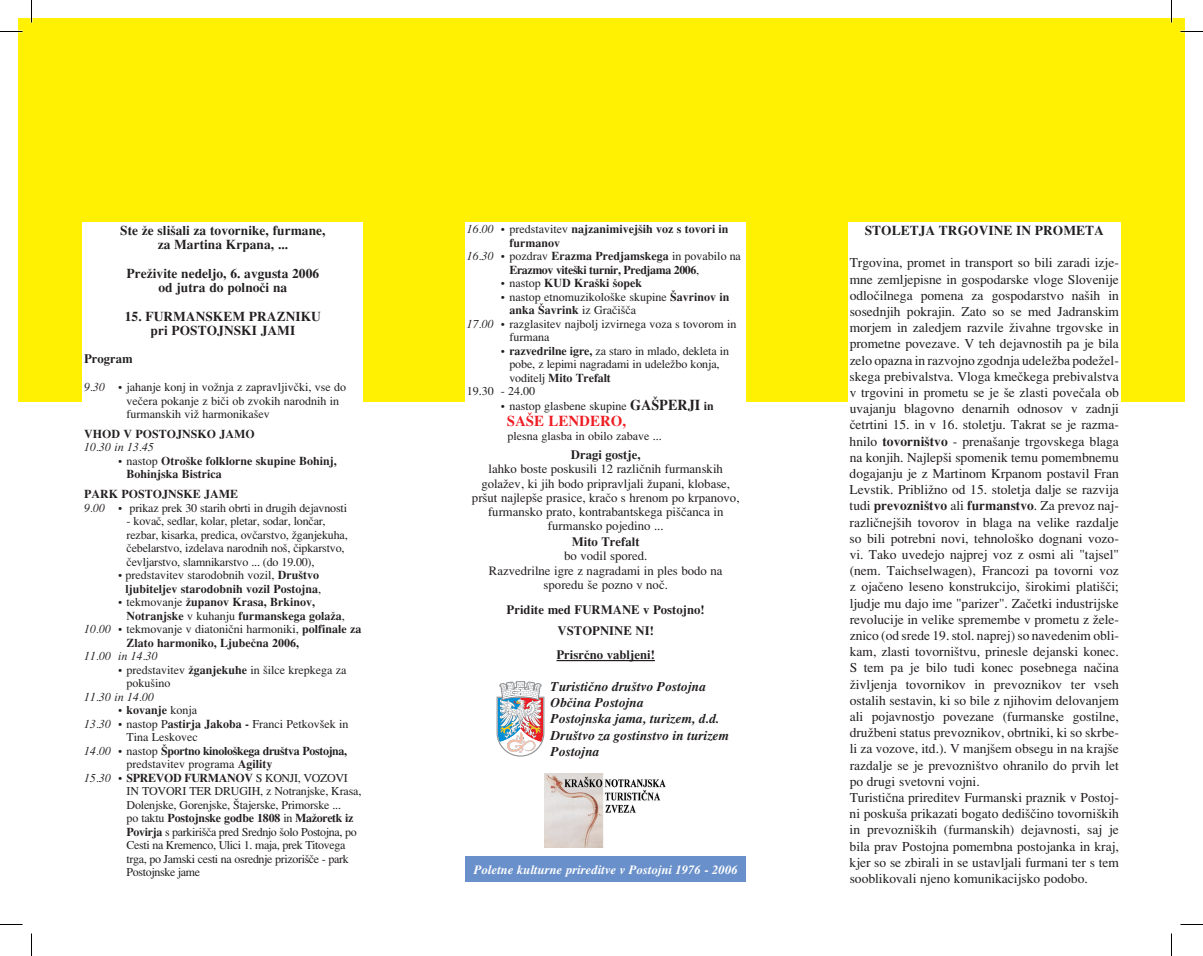
<style>
.page{position:relative;width:1203px;height:956px;background:#fff}
.page>*{position:absolute;margin:0;border:0;box-sizing:border-box;transform-origin:0 0}
.t1{font:700 15px "Slo Times";color:#ee1d23}
.t2{font:13.5px/16.2px "Slo Times Roman";color:#231f20;text-align:justify}
.t3{font:700 13.5px/14.2px "Slo Times";color:#231f20;text-align:center}
.t4{font:italic 700 13.5px/16.2px "Slo Times";color:#231f20}
.t5{font:12.75px/14.2px "Slo Times Roman";color:#231f20;text-align:center}
.t6{font:700 12.75px/21px "Slo Times";color:#231f20;text-align:center}
.t7{font:italic 700 12.75px "Slo Times";color:#fff}
.t8{font:12px/13.5px "Slo Times Roman";letter-spacing:-.01em;color:#231f20}
.t9{font:700 12px/13.5px "Slo Times";color:#231f20}
.t10{font:12px/13.5px "Slo Times Roman";letter-spacing:-.03em;color:#231f20}
.t11{font:700 12px "Slo Times";letter-spacing:-.03em;color:#231f20}
.t12{font:italic 12px "Slo Times";color:#231f20}
.t13{font:700 12px "Slo Times";letter-spacing:-.035em;color:#231f20}
.s1{font-family:"Slo Times";font-style:italic}
.s2{font-family:"Slo Times Roman";font-weight:400}
.s3{font-family:"Slo Times";font-weight:700}
.s4{font-weight:400;font-style:italic}
.s5{font-family:"Slo Times";font-weight:700;font-size:15px}
</style>
<div class="page">
<div style="left:19px;top:19px;width:1165px;height:382px;background:#fff101"></div>
<div style="left:83px;top:223px;width:280px;height:659px;background:#fff"></div>
<div style="left:465px;top:222px;width:281px;height:660px;background:#fff"></div>
<hr style="left:556px;top:660px;width:99px;height:1px;background:#231f20">
<div style="left:848px;top:223px;width:272px;height:685px;background:#fff"></div>
<div style="left:465px;top:857px;width:281px;height:25px;background:#6990ca"></div>
<img style="left:545px;top:773px;width:121px;height:75px">
<svg style="left:496px;top:681px;width:48px;height:76px"></svg>
<hr style="left:1170px;top:0;width:2px;height:22px;background:#fff">
<svg style="left:0;top:31px;width:22px;height:1px"></svg>
<svg style="left:1180px;top:31px;width:23px;height:1px"></svg>
<svg style="left:0;top:924px;width:22px;height:1px"></svg>
<svg style="left:1180px;top:924px;width:23px;height:1px"></svg>
<svg style="left:31px;top:0;width:1px;height:22px"></svg>
<svg style="left:31px;top:933px;width:1px;height:23px"></svg>
<svg style="left:1171px;top:0;width:1px;height:22px"></svg>
<svg style="left:1171px;top:933px;width:1px;height:23px"></svg>
<p class="t3" style="left:120px;top:223px;width:207px">Ste æe sliπali za tovornike, furmane, za Martina Krpana, ...</p>
<p class="t3" style="left:127px;top:266px;width:194px">Preæivite nedeljo, 6. avgusta 2006 od jutra do polnoËi na</p>
<p class="t3" style="left:125px;top:309px;width:198px">15. FURMANSKEM PRAZNIKU pri POSTOJNSKI JAMI</p>
<p class="t6" style="left:84px;top:348px;width:50px">Program</p>
<p class="t8" style="left:127px;top:380px;width:221px;text-indent:-43px"><span class="s1">9.30</span> • jahanje konj in voænja z zapravljivËki, vse do veËera pokanje z biËi ob zvokih narodnih in furmanskih viæ harmonikaπev</p>
<p class="t9" style="left:84px;top:427px;width:172px">VHOD V POSTOJNSKO JAMO</p>
<p class="t12" style="left:84px;top:440px;width:71px">10.30 in 13.45</p>
<p class="t9" style="left:127px;top:454px;width:212px;text-indent:-8px"><span class="s2">• nastop</span> Otroške folklorne skupine Bohinj,<br>Bohinjska Bistrica</p>
<p class="t9" style="left:84px;top:487px;width:155px">PARK POSTOJNSKE JAME</p>
<p class="t8" style="left:84px;top:501px;width:264px"><span class="s1">9.00</span> • prikaz prek 30 starih obrti in drugih dejavnosti</p>
<p class="t8" style="left:127px;top:514px;width:222px">- kovaË, sedlar, kolar, pletar, sodar, lonËar, rezbar, kisarka, predica, ovËarstvo, æganjekuha, Ëebelarstvo, izdelava narodnih noπ, Ëipkarstvo, Ëevljarstvo, slamnikarstvo ... (do 19.00),</p>
<p class="t8" style="left:118px;top:568px;width:203px">• predstavitev starodobnih vozil, <span class="s3">Društvo</span></p>
<p class="t9" style="left:126px;top:582px;width:197px">ljubiteljev starodobnih vozil Postojna<span class="s2">,</span></p>
<p class="t9" style="left:127px;top:595px;width:220px;text-indent:-9px"><span class="s2">• tekmovanje</span> æupanov Krasa, Brkinov,<br>Notranjske <span class="s2">v kuhanju</span> furmanskega golaæa<span class="s2">,</span></p>
<p class="t8" style="left:84px;top:622px;width:279px"><span class="s1">10.00</span> • tekmovanje v diatoniËni harmoniki, <span class="s3">polfinale za</span></p>
<p class="t9" style="left:127px;top:636px;width:174px">Zlato harmoniko, LjubeËna 2006,</p>
<p class="t12" style="left:84px;top:649px;width:75px">11.00 in 14.30</p>
<p class="t8" style="left:127px;top:663px;width:221px;text-indent:-9px">• predstavitev <span class="s3">æganjekuhe</span> in πilce krepkega za pokuπino</p>
<p class="t12" style="left:84px;top:690px;width:71px">11.30 in 14.00</p>
<p class="t9" style="left:118px;top:703px;width:81px"><span class="s2">•</span> kovanje <span class="s2">konja</span></p>
<p class="t8" style="left:127px;top:717px;width:223px;text-indent:-43px"><span class="s1">13.30</span> • nastop P<span class="s3">astirja Jakoba -</span> Franci Petkovšek in<br>Tina Leskovec</p>
<p class="t11" style="left:84px;top:743px;width:265px"><span class="s4">14.00</span> <span class="s2">• nastop</span> ©portno kinoloπkega druπtva Postojna,</p>
<p class="t8" style="left:127px;top:757px;width:147px">predstavitev programa <span class="s3">Agility</span></p>
<p class="t11" style="left:84px;top:770px;width:265px"><span class="s4">15.30</span> <span class="s2">•</span> SPREVOD FURMANOV <span class="s2">S KONJI, VOZOVI</span></p>
<p class="t8" style="left:127px;top:784px;width:236px">IN TOVORI TER DRUGIH, z Notranjske, Krasa,<br>Dolenjske, Gorenjske, ©tajerske, Primorske ...</p>
<p class="t9" style="left:127px;top:811px;width:228px"><span class="s2">po taktu</span> Postojnske godbe 1808 <span class="s2">in</span> Maæoretk iz</p>
<p class="t10" style="left:127px;top:825px;width:232px"><span class="s3">Povirja</span> s parkiriπËa pred Srednjo πolo Postojna, po Cesti na Kremenco, Ulici 1. maja, prek Titovega trga, po Jamski cesti na osrednje prizoriπËe - park Postojnske jame</p>
<p class="t9" style="left:509px;top:222px;width:221px;text-indent:-43px"><span class="s4">16.00</span> <span class="s2">• predstavitev</span> najzanimivejπih voz s tovori in furmanov</p>
<p class="t8" style="left:467px;top:249px;width:275px"><span class="s1">16.30</span> • pozdrav <span class="s3">Erazma Predjamskega</span> in povabilo na</p>
<p class="t13" style="left:509px;top:262px;width:191px">Erazmov viteπki turnir, Predjama 2006<span class="s2">,</span></p>
<p class="t9" style="left:501px;top:276px;width:143px"><span class="s2">• nastop</span> KUD Kraπki πopek</p>
<p class="t8" style="left:501px;top:290px;width:230px">• nastop etnomuzikoloπke skupine <span class="s3">©avrinov in</span></p>
<p class="t9" style="left:509px;top:303px;width:128px">anka ©avrink <span class="s2">iz GraËiπËa</span></p>
<p class="t8" style="left:509px;top:317px;width:229px;text-indent:-43px"><span class="s1">17.00</span> • razglasitev najbolj izvirnega voza s tovorom in furmana</p>
<p class="t8" style="left:501px;top:344px;width:230px;text-align:center">• <span class="s3">razvedrilne igre,</span> za staro in mlado, dekleta in pobe, z lepimi nagradami in udeleæbo konja,</p>
<p class="t9" style="left:509px;top:371px;width:103px"><span class="s2">voditelj</span> Mito Trefalt</p>
<p class="t8" style="left:467px;top:384px;width:70px">19.30 - 24.00</p>
<p class="t8" style="left:501px;top:399px;width:214px">• nastop glasbene skupine <span class="s5">GA©PERJI</span> <span class="s3">in</span></p>
<p class="t1" style="left:506px;top:412px;width:121px">SA©E LENDERO,</p>
<p class="t8" style="left:507px;top:429px;width:156px">plesna glasba in obilo zabave ...</p>
<p class="t6" style="left:571px;top:444px;width:71px">Dragi gostje,</p>
<p class="t5" style="left:472px;top:462px;width:269px">lahko boste poskusili 12 razliËnih furmanskih golaæev, ki jih bodo pripravljali župani, klobase, prπut najlepπe prasice, kraËo s hrenom po krpanovo, furmansko prato, kontrabantskega piπËanca in furmansko pojedino ...</p>
<p class="t6" style="left:572px;top:531px;width:69px">Mito Trefalt</p>
<p class="t5" style="left:489px;top:549px;width:235px">bo vodil spored.<br>Razvedrilne igre z nagradami in ples bodo na sporedu πe pozno v noË.</p>
<p class="t6" style="left:506px;top:598px;width:200px">Pridite med FURMANE v Postojno!<br>VSTOPNINE NI!</p>
<p class="t6" style="left:556px;top:644px;width:100px">PrisrËno vabljeni!</p>
<p class="t4" style="left:550px;top:678px;width:180px">TuristiËno druπtvo Postojna<br>ObËina Postojna<br>Postojnska jama, turizem, d.d.<br>Društvo za gostinstvo in turizem<br>Postojna</p>
<p class="t7" style="left:474px;top:862px;width:265px">Poletne kulturne prireditve v Postojni 1976 - 2006</p>
<p class="t3" style="left:864px;top:223px;width:241px">STO-LE-TJA TR-GO-VI-NE IN PRO-ME-TA</p>
<p class="t2" style="left:849px;top:255px;width:271px">Tr-go-vi-na, pro-met in trans-port so bi-li za-ra-di izje&shy;mne zem-lje-pi-sne in gos-po-dar-ske vlo-ge Slo-ve-ni-je odloËil-ne-ga po-me-na za gos-po-dar-stvo na-πih in so- se-dnjih po-kra-jin. Za-to so se med Ja-dran-skim mor-jem in za-le-djem ra-zvi-le æiva-hne tr-gov- ske in pro-me-tne po-ve-za-ve. V teh de-jav-no- stih pa je bi-la ze-lo opa-zna in ra-zvoj-no zgo-dnja ude-leæba po-deæel&shy;ske-ga pre-bi-val-stva. Vlo-ga kmeËke-ga pre-bi-val-stva v tr-go-vi-ni in pro-me-tu se je πe zla-sti po-veËala ob uva-ja-nju bla-gov-no de-nar-nih odno- sov v za-dnji Ëetr-ti-ni 15. in v 16. sto-le-tju. Ta-krat se je ra-zma&shy;hni-lo <span class="s3">to-vor-niπ-tvo</span> - pre-na-πa-nje tr-gov- ske-ga bla-ga na ko-njih. Naj-lep- πi spo-me-nik te-mu po-mem-bne-mu do-ga-ja-nju je z Mar-ti-nom Kr-pa-nom po- sta-vil Fran Lev- stik. Pri-bliæno od 15. sto-le-tja da-lje se ra-zvi-ja</p>
<p class="t3" style="left:849px;top:498px;width:269px"><span class="s2">tu-di</span> pre-vo-zniπ-tvo <span class="s2">ali</span> fur-man-stvo<span class="s2">. Za pre-voz naj-</span></p>
<p class="t2" style="left:849px;top:514px;width:271px;text-align:left">ra-zliËnej-πih to-vo-rov in bla-ga na ve-li-ke raz-da-lje so bi-li po-tre-bni no-vi, te-hno-lo- πko do-gna-ni vo-zo&shy;vi. Ta-ko uve-de-jo naj-prej voz z osmi ali "taj-sel" (nem. Ta-ich-sel-wa-gen), Fran-co-zi pa to-vor-ni voz z ojaËeno le- se-no kon-struk-ci-jo, πi-ro-ki-mi pla-tiπËi; lju-dje mu da-jo ime "pa-ri-zer". ZaËet-ki in-du-strij-ske re-vo-lu-ci-je in ve-li-ke spre-mem-be v pro-me-tu z æele&shy;zni-co (od sre-de 19. stol. na-prej) so na-ve-de-nim obli&shy;kam, zla-sti to-vor-niπ-tvu, pri-ne- sle de-jan-ski ko-nec.<br>S tem pa je bi-lo tu-di ko-nec po- se-bne-ga naËina æiv-lje-nja to-vor-ni-kov in pre-vo-zni-kov ter vseh osta-lih se-sta-vin, ki so bi-le z nji-ho-vim de-lo-va-njem ali po-jav-no- stjo po-ve-za-ne (fur-man-ske go- stil-ne, druæbe-ni sta-tus pre-vo-zni-kov, obr-tni-ki, ki so skr-be&shy;li za vo-zo-ve, itd.). V manj-πem ob-se-gu in na kraj-πe raz-da-lje se je pre-vo-zniπ-tvo ohra-ni-lo do pr-vih let po dru-gi sve-tov-ni voj-ni.<br>Tu-ri- stiËna pri-re-di-tev Fur-man-ski pra-znik v Po- stoj&shy;ni po- sku- πa pri-ka-za-ti bo-ga-to de-diπËino to-vor-ni-πkih in pre-vo-zni- πkih (fur-man-skih) de-jav-no- sti, saj je bi-la prav Po- stoj-na po-mem-bna po- sto-jan-ka in kraj, kjer so se zbi-ra-li in se ustav-lja-li fur-ma-ni ter s tem so-o-bli-ko-va-li nje-no ko-mu-ni-ka-cij-sko po-do-bo.</p>
</div>
